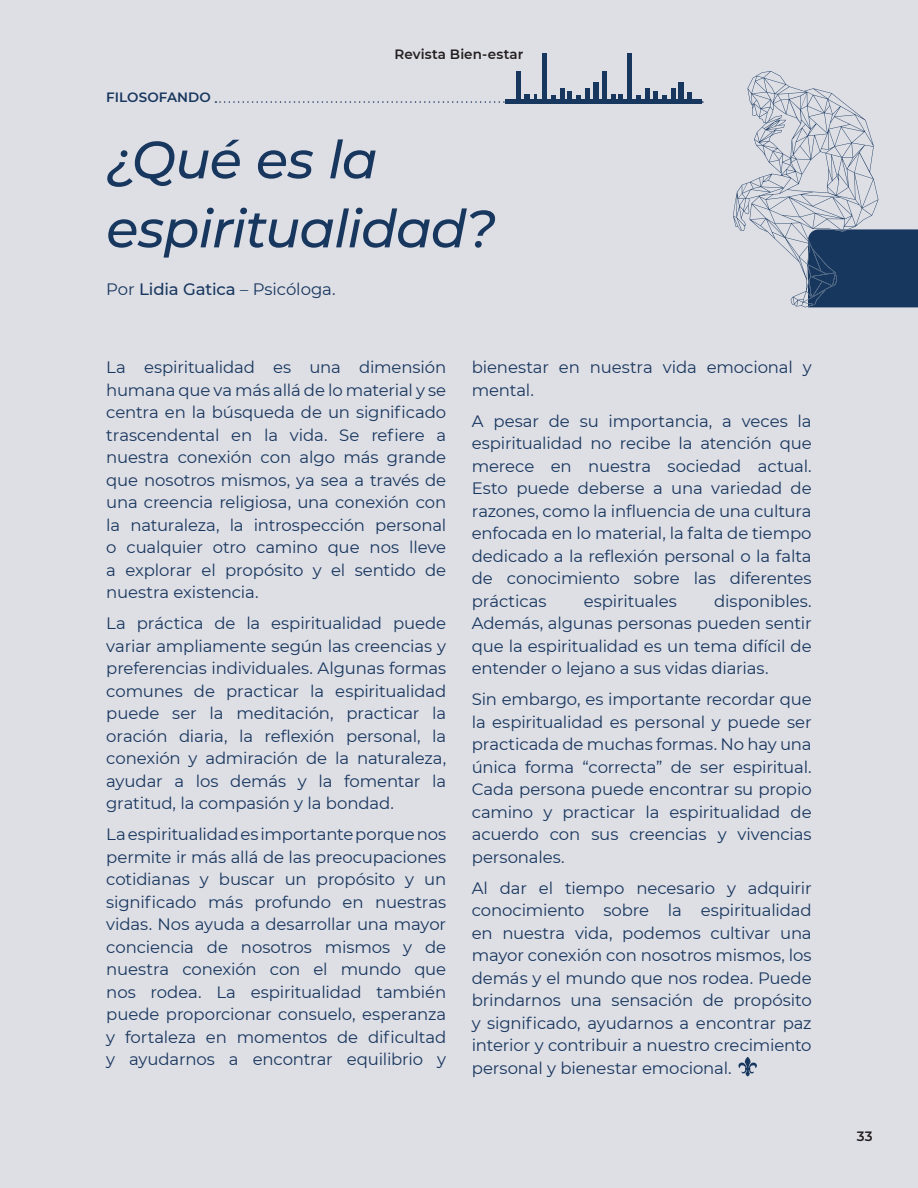
<style>
.page{position:relative;width:918px;height:1188px;background:#dedee5}
.page>*{position:absolute;margin:0;border:0;box-sizing:border-box;transform-origin:0 0}
.t1{font:italic 500 52.5px/69px "Montserrat";letter-spacing:-.02em;color:#18375e}
.t2{font:16.5px/22.5px "Montserrat";letter-spacing:-.01em;color:#18375e;text-align:justify}
.t3{font:600 13.5px "Montserrat";letter-spacing:.01em;color:#231f20}
.t4{font:600 13.5px "Montserrat";letter-spacing:.005em;color:#18375e}
.s1{font-weight:500}
</style>
<div class="page">
<svg style="left:738px;top:1057px;width:19px;height:19px"></svg>
<svg style="left:733px;top:71px;width:185px;height:236px"></svg>
<hr style="left:591px;top:100px;width:111px;height:4px;background:#18375e">
<div style="left:678px;top:82px;width:6px;height:18px;background:#18375e"></div>
<hr style="left:671px;top:88px;width:4px;height:12px;background:#18375e">
<div style="left:645px;top:88px;width:5px;height:12px;background:#18375e"></div>
<div style="left:627px;top:53px;width:5px;height:47px;background:#18375e"></div>
<hr style="left:602px;top:71px;width:4px;height:29px;background:#18375e">
<hr style="left:506px;top:100px;width:111px;height:4px;background:#18375e">
<div style="left:593px;top:82px;width:6px;height:18px;background:#18375e"></div>
<div style="left:585px;top:88px;width:5px;height:12px;background:#18375e"></div>
<hr style="left:560px;top:88px;width:4px;height:12px;background:#18375e">
<hr style="left:542px;top:53px;width:4px;height:47px;background:#18375e">
<svg style="left:215px;top:91px;width:488px;height:12px"></svg>
<div style="left:516px;top:71px;width:5px;height:29px;background:#18375e"></div>
<p class="t4" style="left:106px;top:88px;width:106px">FILOSOFANDO</p>
<p class="t3" style="left:395px;top:45px;width:130px">Revista Bien-estar</p>
<p class="t1" style="left:106px;top:123px;width:391px">¿Qué es la espiritualidad?</p>
<p class="t2" style="left:106px;top:278px;width:231px">Por <span class="s1">Lidia Gatica</span> – Psicóloga.</p>
<p class="t2" style="left:106px;top:355px;width:341px">La espiritualidad es una dimensión humana que va más allá de lo material y se centra en la búsqueda de un significado trascendental en la vida. Se refiere a nuestra conexión con algo más grande que nosotros mismos, ya sea a través de una creencia religiosa, una conexión con la naturaleza, la introspección personal o cualquier otro camino que nos lleve a explorar el propósito y el sentido de nuestra existencia.</p>
<p class="t2" style="left:106px;top:611px;width:341px">La práctica de la espiritualidad puede variar ampliamente según las creencias y preferencias individuales. Algunas formas comunes de practicar la espiritualidad puede ser la meditación, practicar la oración diaria, la reflexión personal, la conexión y admiración de la naturaleza, ayudar a los demás y la fomentar la gratitud, la compasión y la bondad.</p>
<p class="t2" style="left:106px;top:822px;width:341px">La espiritualidad es importante porque nos permite ir más allá de las preocupaciones cotidianas y buscar un propósito y un significado más profundo en nuestras vidas. Nos ayuda a desarrollar una mayor conciencia de nosotros mismos y de nuestra conexión con el mundo que nos rodea. La espiritualidad también puede proporcionar consuelo, esperanza y fortaleza en momentos de dificultad y ayudarnos a encontrar equilibrio y</p>
<p class="t2" style="left:472px;top:355px;width:341px">bienestar en nuestra vida emocional y mental.</p>
<p class="t2" style="left:472px;top:409px;width:341px">A pesar de su importancia, a veces la espiritualidad no recibe la atención que merece en nuestra sociedad actual.<br>Esto puede deberse a una variedad de razones, como la influencia de una cultura enfocada en lo material, la falta de tiempo dedicado a la reflexión personal o la falta de conocimiento sobre las diferentes prácticas</p>
<p class="t2" style="left:472px;top:589px;width:341px;text-indent:243px">disponibles.<br>Además, algunas personas pueden sentir que la espiritualidad es un tema difícil de entender o lejano a sus vidas diarias.</p>
<p class="t2" style="left:472px;top:687px;width:341px">Sin embargo, es importante recordar que la espiritualidad es personal y puede ser practicada de muchas formas. No hay una única forma “correcta” de ser espiritual.<br>Cada persona puede encontrar su propio camino y practicar la espiritualidad de acuerdo con sus creencias y vivencias personales.</p>
<p class="t2" style="left:472px;top:876px;width:341px">Al dar el tiempo necesario y adquirir conocimiento sobre la espiritualidad en nuestra vida, podemos cultivar una mayor conexión con nosotros mismos, los demás y el mundo que nos rodea. Puede brindarnos una sensación de propósito y significado, ayudarnos a encontrar paz interior y contribuir a nuestro crecimiento personal y bienestar emocional.</p>
<p class="t2" style="left:584px;top:589px;width:95px">espirituales</p>
<p class="t3" style="left:857px;top:1127px;width:17px">33</p>
</div>
